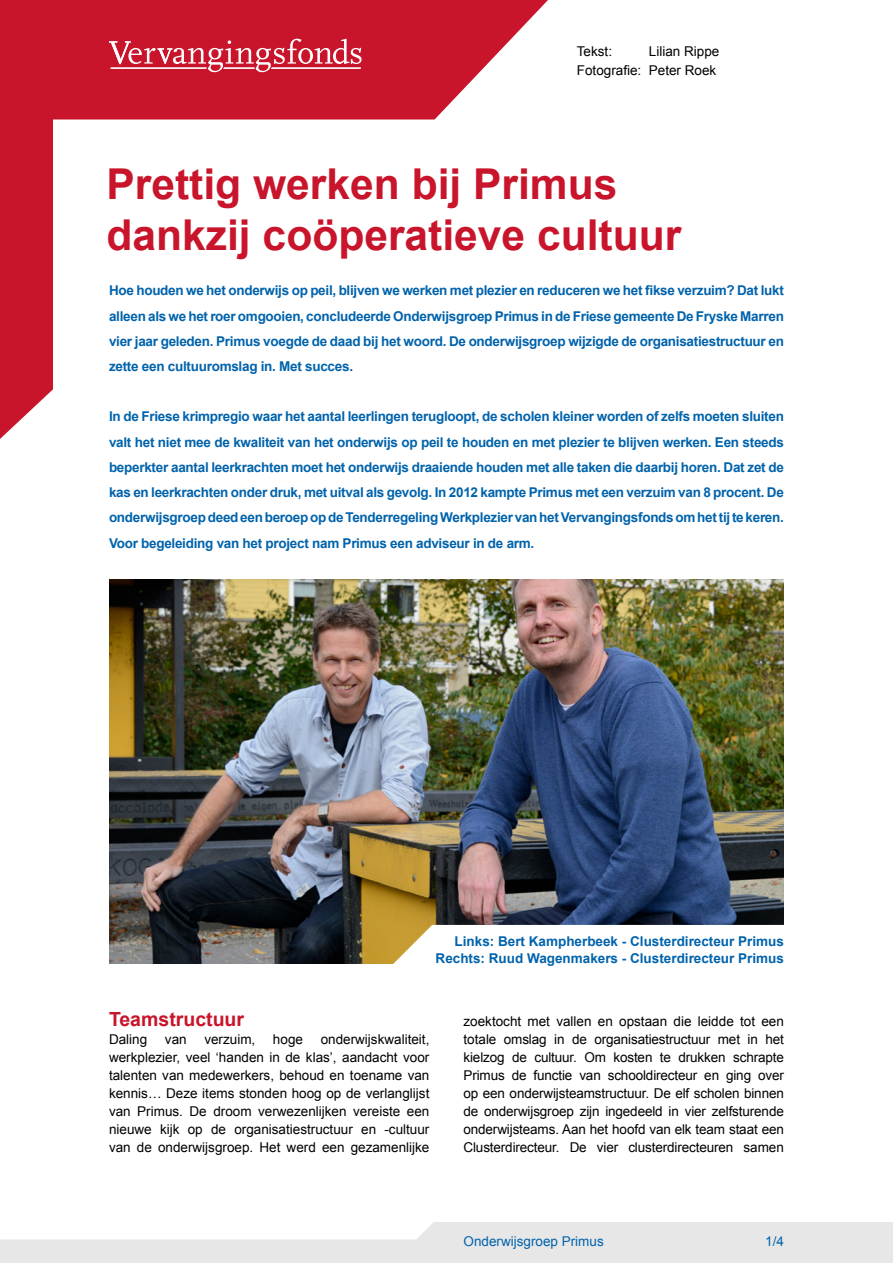
<style>
.page{position:relative;width:893px;height:1263px;background:#fff}
.page>*{position:absolute;margin:0;border:0;box-sizing:border-box;transform-origin:0 0}
.t1{font:700 42.6px/51px "Arial";color:#c9152b}
.t2{font:700 19.5px "Arial";color:#c9152b}
.t3{font:700 13.5px/25.2px "Arial";color:#0063ac;text-align:justify}
.t4{font:13.5px/18px "Arial";color:#000;text-align:justify}
.t5{font:13.5px "Arial";color:#0063ac}
</style>
<div class="page">
<svg style="left:0;top:0;width:548px;height:119px;background:#cf3144"></svg>
<svg style="left:109px;top:39px;width:253px;height:33px;background:#d54b5c"></svg>
<div style="left:0;top:1222px;width:893px;height:41px;background:#e7e7e7"></div>
<div style="left:0;top:1222px;width:433px;height:17px;background:#fff"></div>
<svg style="left:0;top:99px;width:53px;height:340px;background:#cc253a"></svg>
<img style="left:109px;top:579px;width:675px;height:384px">
<svg style="left:380px;top:925px;width:404px;height:39px"></svg>
<p class="t4" style="left:577px;top:42px;width:37px">Tekst:</p>
<p class="t4" style="left:577px;top:42px;width:144px;line-height:19.2px;text-align:right">Lilian Rippe<br>Fotografie: Peter Roek</p>
<h1 class="t1" style="left:107px;top:158px;width:576px">Prettig werken bij Primus dankzij coöperatieve cultuur</h1>
<p class="t3" style="left:109px;top:278px;width:676px">Hoe houden we het onderwijs op peil, blijven we werken met plezier en reduceren we het fikse verzuim? Dat lukt alleen als we het roer omgooien, concludeerde Onderwijsgroep Primus in de Friese gemeente De Fryske Marren vier jaar geleden. Primus voegde de daad bij het woord. De onderwijsgroep wijzigde de organisatiestructuur en zette een cultuuromslag in. Met succes.</p>
<p class="t3" style="left:109px;top:404px;width:676px">In de Friese krimpregio waar het aantal leerlingen terugloopt, de scholen kleiner worden of zelfs moeten sluiten valt het niet mee de kwaliteit van het onderwijs op peil te houden en met plezier te blijven werken. Een steeds beperkter aantal leerkrachten moet het onderwijs draaiende houden met alle taken die daarbij horen. Dat zet de kas en leerkrachten onder druk, met uitval als gevolg. In 2012 kampte Primus met een verzuim van 8 procent. De onderwijsgroep deed een beroep op de Tenderregeling Werkplezier van het Vervangingsfonds om het tij te keren.<br>Voor begeleiding van het project nam Primus een adviseur in de arm.</p>
<p class="t3" style="left:380px;top:933px;width:405px;line-height:16.5px;text-indent:15px">Links: de heer Bert Kampherbe k - Cluster directeur Primus.<br>Rechts: de heer Ruud Wagenmakers - Cluster</p>
<p class="t3" style="left:436px;top:933px;width:350px;line-height:16.5px;text-align:right">Links: Bert Kampherbeek - Clusterdirecteur Primus<br>Rechts: Ruud Wagenmakers - Clusterdirecteur Primus</p>
<h2 class="t2" style="left:109px;top:1008px;width:137px">Teamstructuur</h2>
<p class="t4" style="left:109px;top:1030px;width:40px">Daling</p>
<p class="t4" style="left:165px;top:1030px;width:23px">van</p>
<p class="t4" style="left:204px;top:1030px;width:53px">verzuim,</p>
<p class="t4" style="left:273px;top:1030px;width:32px">hoge</p>
<p class="t4" style="left:109px;top:1030px;width:322px;text-indent:212px">onderwijskwaliteit, werkplezier, veel ‘handen in de klas’, aandacht voor talenten van medewerkers, behoud en toename van kennis… Deze items stonden hoog op de verlanglijst van Primus. De droom verwezenlijken vereiste een nieuwe kijk op de organisatiestructuur en -cultuur van de onderwijsgroep. Het werd een gezamenlijke</p>
<p class="t4" style="left:463px;top:1012px;width:322px">zoektocht met vallen en opstaan die leidde tot een totale omslag in de organisatiestructuur met in het kielzog de cultuur. Om kosten te drukken schrapte Primus de functie van schooldirecteur en ging over op een onderwijsteamstructuur. De elf scholen binnen de onderwijsgroep zijn ingedeeld in vier zelfsturende onderwijsteams. Aan het hoofd van elk team staat een Clusterdirecteur. De vier clusterdirecteuren samen</p>
<p class="t5" style="left:463px;top:1234px;width:142px">Onderwijsgroep Primus</p>
<p class="t5" style="left:765px;top:1234px;width:20px">1/4</p>
</div>
